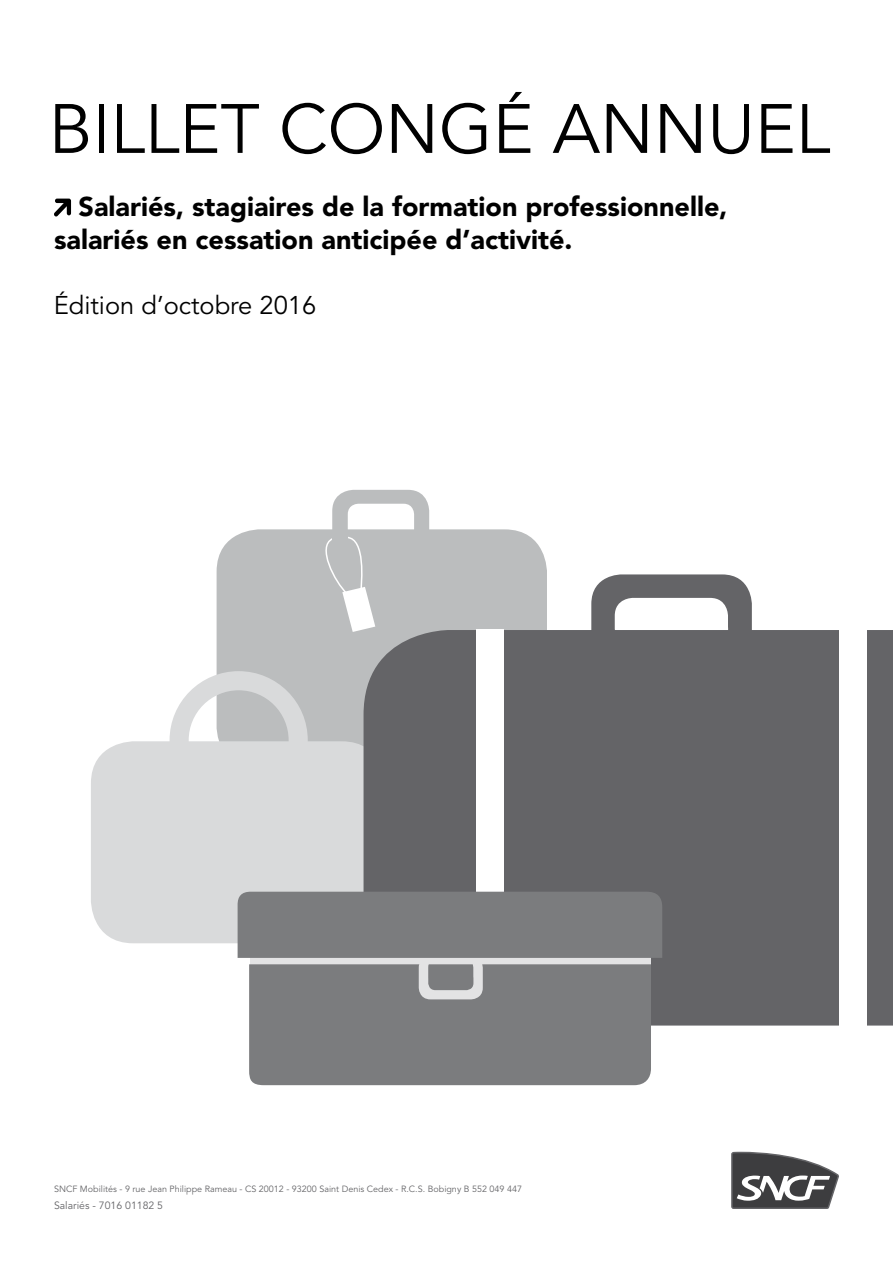
<style>
.page{position:relative;width:893px;height:1263px;background:#fff}
.page>*{position:absolute;margin:0;border:0;box-sizing:border-box;transform-origin:0 0}
.t1{font:69px "Avenir LT Std";color:#000}
.t2{font:900 27px/32.4px "Avenir LT Std";color:#000}
.t3{font:25.5px "Avenir LT Std";color:#000}
.t4{font:10.5px "Avenir LT Std";color:#646467}
.t5{font:9px "Avenir LT Std";color:#646467}
</style>
<div class="page">
<div style="left:332px;top:490px;width:97px;height:63px;background:#bbbdbe;border-radius:21px"></div>
<div style="left:348px;top:504px;width:66px;height:40px;background:#fff;border-radius:11px"></div>
<div style="left:217px;top:529px;width:330px;height:241px;background:#bbbdbe;border-radius:43px"></div>
<svg style="left:325px;top:537px;width:50px;height:95px"></svg>
<div style="left:332px;top:532px;width:16px;height:13px;background:#bbbdbe"></div>
<div style="left:91px;top:741px;width:293px;height:202px;background:#d9dadb;border-radius:43px"></div>
<svg style="left:170px;top:671px;width:138px;height:71px"></svg>
<div style="left:364px;top:630px;width:529px;height:395px;background:#646467"></div>
<svg style="left:591px;top:574px;width:161px;height:110px"></svg>
<div style="left:476px;top:630px;width:28px;height:410px;background:#fff"></div>
<div style="left:839px;top:630px;width:28px;height:397px;background:#fff"></div>
<div style="left:249px;top:999px;width:402px;height:86px;background:#7b7c7e"></div>
<svg style="left:238px;top:892px;width:424px;height:107px;background:#848587"></svg>
<svg style="left:731px;top:1151px;width:108px;height:58px"></svg>
<svg style="left:54px;top:199px;width:17px;height:17px"></svg>
<h1 class="t1" style="left:49px;top:89px;width:783px">billet congé ann uel</h1>
<h2 class="t2" style="left:54px;top:191px;width:675px;text-indent:25px">Salariés, stagiaires de la formation professionnelle, salariés en cessation anticipée d’activité.</h2>
<h3 class="t3" style="left:54px;top:291px;width:264px">Édition d’octobre 2016</h3>
<p class="t5" style="left:54px;top:1184px;width:470px">SNCF Mobilités - 9 rue Jean Philippe Rameau - CS 20012 - 93200 Saint Denis Cedex - R.C.S. Bobigny B 552 049 447</p>
<p class="t4" style="left:54px;top:1199px;width:111px">Salariés - 7016 01182 5</p>
</div>
